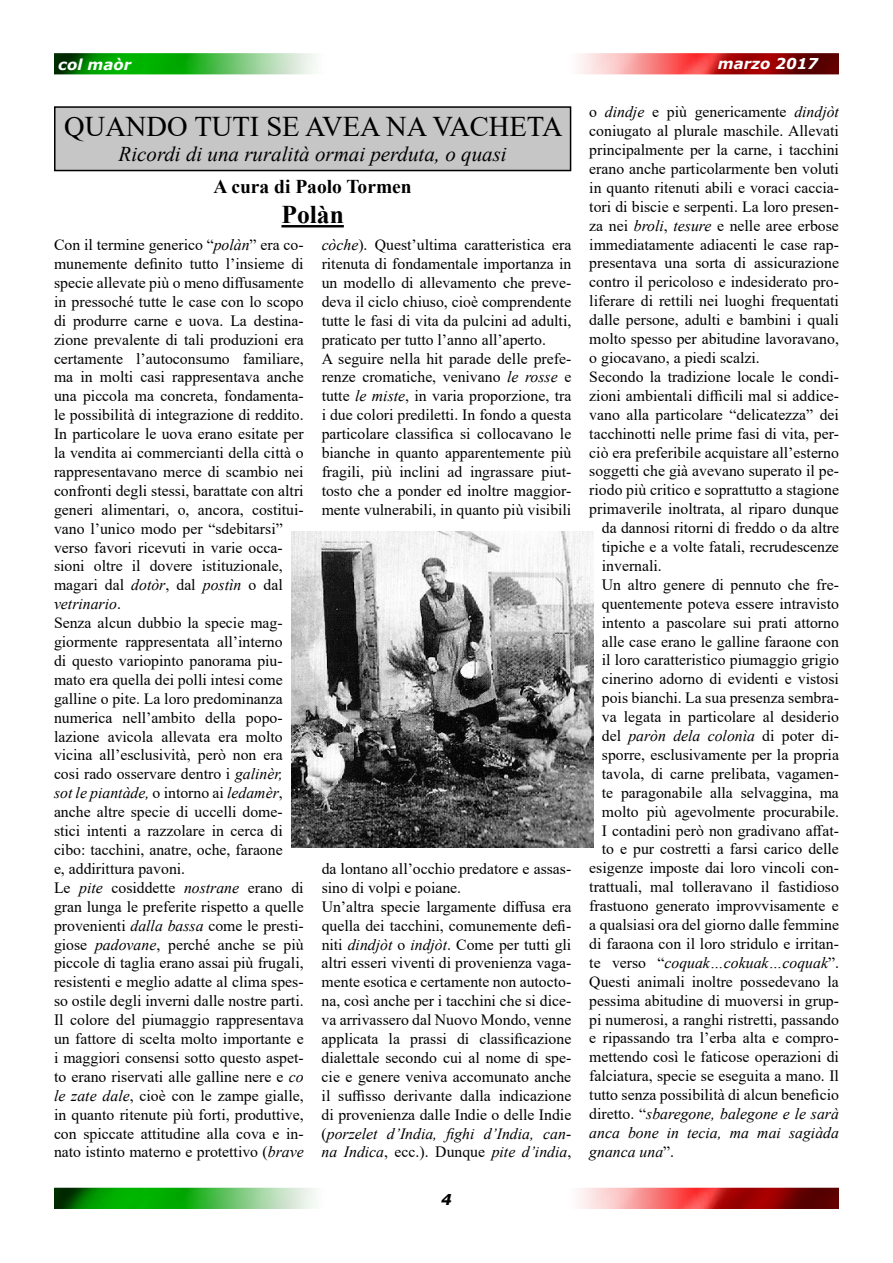
<style>
.page{position:relative;width:893px;height:1263px;background:#fff}
.page>*{position:absolute;margin:0;border:0;box-sizing:border-box;transform-origin:0 0}
.t1{font:28.5px "Times New Roman";color:#000}
.t2{font:700 25.5px "Times New Roman";color:#000}
.t3{font:italic 21px "Times New Roman";color:#000}
.t4{font:700 19.5px "Times New Roman";color:#000}
.t5{font:15.75px/18.9px "Times New Roman";color:#000}
.t6{font:italic 15.75px "Times New Roman";color:#000}
.t7{font:italic 700 15px "Verdana";color:#fff}
.t8{font:italic 700 15px "Verdana";color:#000}
.s1{font-style:italic}
.s2{font-style:normal}
</style>
<div class="page">
<img style="left:54px;top:1188px;width:785px;height:21px">
<img style="left:54px;top:53px;width:785px;height:21px">
<div style="left:55px;top:107px;width:516px;height:64px;background:#c6c6c6"></div>
<div style="left:54px;top:106px;width:517px;height:65px;border:2px solid #000"></div>
<img style="left:291px;top:531px;width:302px;height:316px">
<hr style="left:281px;top:225px;width:63px;height:2px;background:#000">
<p class="t7" style="left:58px;top:53px;width:75px">col maòr</p>
<p class="t7" style="left:718px;top:53px;width:102px">marzo 2017</p>
<h1 class="t1" style="left:64px;top:106px;width:500px">QUANDO TUTI SE AVEA NA VACHETA</h1>
<h3 class="t3" style="left:119px;top:140px;width:390px">Ricordi di una ruralità ormai perduta, o quasi</h3>
<p class="t4" style="left:214px;top:172px;width:200px">A cura di Paolo Tormen</p>
<h2 class="t2" style="left:281px;top:197px;width:64px">Polàn</h2>
<p class="t5" style="left:54px;top:235px;width:251px">Con il termine generico “<span class="s1">polàn</span>” era co&shy;munemente definito tutto l’insieme di specie allevate più o meno diffusamente in pressoché tutte le case con lo scopo di produrre carne e uova. La destina&shy;zione prevalente di tali produzioni era certamente l’autoconsumo familiare, ma in molti casi rappresentava anche una piccola ma concreta, fondamenta&shy;le possibilità di integrazione di reddito.<br>In particolare le uova erano esitate per la vendita ai commercianti della città o rappresentavano merce di scambio nei confronti degli stessi, barattate con altri generi alimentari, o, ancora, costitui&shy;vano l’unico modo per “sdebitarsi” verso favori ricevuti in varie occa&shy;sioni oltre il dovere istituzionale, magari dal <span class="s1">dotòr</span>, dal <span class="s1">postìn</span> o dal <span class="s1">vetrinario</span>.<br>Senza alcun dubbio la specie mag&shy;giormente rappresentata all’interno<br>di questo variopinto panorama piu&shy;mato era quella dei polli intesi come galline o pite. La loro predominanza numerica nell’ambito della popo&shy;lazione avicola allevata era molto vicina all’esclusività, però non era cosi rado osservare dentro i <span class="s1">galinèr, sot le piantàde,</span> o intorno ai <span class="s1">ledamèr</span>, anche altre specie di uccelli dome&shy;stici intenti a razzolare in cerca di cibo: tacchini, anatre, oche, faraone<br>e, addirittura pavoni.<br>Le <span class="s1">pite</span> cosiddette <span class="s1">nostrane</span> erano di gran lunga le preferite rispetto a quelle provenienti <span class="s1">dalla bassa</span> come le presti&shy;giose <span class="s1">padovane</span>, perché anche se più piccole di taglia erano assai più frugali, resistenti e meglio adatte al clima spes&shy;so ostile degli inverni dalle nostre parti.<br>Il colore del piumaggio rappresentava un fattore di scelta molto importante e i maggiori consensi sotto questo aspet&shy;to erano riservati alle galline nere e <span class="s1">co le zate dale</span>, cioè con le zampe gialle, in quanto ritenute più forti, produttive, con spiccate attitudine alla cova e in&shy;nato istinto materno e protettivo (<span class="s1">brave</span></p>
<p class="t5" style="left:322px;top:235px;width:251px"><span class="s1">còche</span>). Quest’ultima caratteristica era ritenuta di fondamentale importanza in un modello di allevamento che preve&shy;deva il ciclo chiuso, cioè comprendente tutte le fasi di vita da pulcini ad adulti, praticato per tutto l’anno all’aperto.<br>A seguire nella hit parade delle prefe&shy;renze cromatiche, venivano <span class="s1">le rosse</span> e tutte <span class="s1">le miste</span>, in varia proporzione, tra i due colori prediletti. In fondo a questa particolare classifica si collocavano le bianche in quanto apparentemente più fragili, più inclini ad ingrassare piut&shy;tosto che a ponder ed inoltre maggior&shy;mente vulnerabili, in quanto più visibili</p>
<p class="t5" style="left:322px;top:859px;width:251px">da lontano all’occhio predatore e assas&shy;sino di volpi e poiane.<br>Un’altra specie largamente diffusa era quella dei tacchini, comunemente defi&shy;niti <span class="s1">dindjòt</span> o <span class="s1">indjòt</span>. Come per tutti gli altri esseri viventi di provenienza vaga&shy;mente esotica e certamente non autocto&shy;na, così anche per i tacchini che si dice&shy;va arrivassero dal Nuovo Mondo, venne applicata la prassi di classificazione dialettale secondo cui al nome di spe&shy;cie e genere veniva accomunato anche il suffisso derivante dalla indicazione di provenienza dalle Indie o delle Indie (<span class="s1">porzelet d’India, fighi d’India, can&shy;na Indica</span>, ecc.). Dunque <span class="s1">pite d’india</span>,</p>
<p class="t8" style="left:441px;top:1188px;width:12px">4</p>
<p class="t5" style="left:589px;top:102px;width:251px">o <span class="s1">dindje</span> e più genericamente <span class="s1">dindjòt</span></p>
<p class="t5" style="left:589px;top:121px;width:251px">coniugato al plurale maschile. Allevati</p>
<p class="t5" style="left:589px;top:140px;width:251px">principalmente per la carne, i tacchini</p>
<p class="t5" style="left:589px;top:159px;width:251px">erano anche particolarmente ben voluti</p>
<p class="t5" style="left:589px;top:178px;width:251px">in quanto ritenuti abili e voraci caccia-</p>
<p class="t5" style="left:589px;top:197px;width:251px">tori di biscie e serpenti. La loro presen-</p>
<p class="t5" style="left:589px;top:215px;width:251px">za nei <span class="s1">broli</span>, <span class="s1">tesure</span> e nelle aree erbose</p>
<p class="t5" style="left:589px;top:234px;width:251px">immediatamente adiacenti le case rap-</p>
<p class="t5" style="left:589px;top:253px;width:251px">presentava una sorta di assicurazione</p>
<p class="t5" style="left:589px;top:272px;width:251px">contro il pericoloso e indesiderato pro-</p>
<p class="t5" style="left:589px;top:291px;width:251px">liferare di rettili nei luoghi frequentati</p>
<p class="t5" style="left:589px;top:310px;width:251px">dalle persone, adulti e bambini i quali</p>
<p class="t5" style="left:589px;top:329px;width:251px">molto spesso per abitudine lavoravano,</p>
<p class="t5" style="left:589px;top:348px;width:172px">o giocavano, a piedi scalzi.</p>
<p class="t5" style="left:589px;top:367px;width:251px">Secondo la tradizione locale le condi-</p>
<p class="t5" style="left:589px;top:386px;width:251px">zioni ambientali difficili mal si addice-</p>
<p class="t5" style="left:589px;top:404px;width:251px">vano alla particolare “delicatezza” dei</p>
<p class="t5" style="left:589px;top:423px;width:251px">tacchinotti nelle prime fasi di vita, per-</p>
<p class="t5" style="left:589px;top:442px;width:251px">ciò era preferibile acquistare all’esterno</p>
<p class="t5" style="left:589px;top:461px;width:251px">soggetti che già avevano superato il pe-</p>
<p class="t5" style="left:589px;top:480px;width:251px">riodo più critico e soprattutto a stagione</p>
<p class="t5" style="left:589px;top:499px;width:251px">primaverile inoltrata, al riparo dunque</p>
<p class="t5" style="left:602px;top:518px;width:239px">da dannosi ritorni di freddo o da altre</p>
<p class="t5" style="left:602px;top:537px;width:239px">tipiche e a volte fatali, recrudescenze</p>
<p class="t5" style="left:602px;top:556px;width:61px">invernali.</p>
<p class="t5" style="left:602px;top:575px;width:239px">Un altro genere di pennuto che fre-</p>
<p class="t5" style="left:602px;top:593px;width:239px">quentemente poteva essere intravisto</p>
<p class="t5" style="left:602px;top:612px;width:239px">intento a pascolare sui prati attorno</p>
<p class="t5" style="left:602px;top:631px;width:239px">alle case erano le galline faraone con</p>
<p class="t5" style="left:602px;top:650px;width:239px">il loro caratteristico piumaggio grigio</p>
<p class="t5" style="left:602px;top:669px;width:239px">cinerino adorno di evidenti e vistosi</p>
<p class="t5" style="left:602px;top:688px;width:239px">pois bianchi. La sua presenza sembra-</p>
<p class="t5" style="left:602px;top:707px;width:239px">va legata in particolare al desiderio</p>
<p class="t6" style="left:602px;top:725px;width:239px"><span class="s2">del</span> paròn dela colonìa <span class="s2">di poter di-</span></p>
<p class="t5" style="left:602px;top:745px;width:239px">sporre, esclusivamente per la propria</p>
<p class="t5" style="left:602px;top:764px;width:239px">tavola, di carne prelibata, vagamen-</p>
<p class="t5" style="left:602px;top:782px;width:239px">te paragonabile alla selvaggina, ma</p>
<p class="t5" style="left:602px;top:801px;width:239px">molto più agevolmente procurabile.</p>
<p class="t5" style="left:602px;top:820px;width:239px">I contadini però non gradivano affat-</p>
<p class="t5" style="left:602px;top:839px;width:239px">to e pur costretti a farsi carico delle</p>
<p class="t5" style="left:589px;top:858px;width:251px">esigenze imposte dai loro vincoli con-</p>
<p class="t5" style="left:589px;top:877px;width:251px">trattuali, mal tolleravano il fastidioso</p>
<p class="t5" style="left:589px;top:896px;width:251px">frastuono generato improvvisamente e</p>
<p class="t5" style="left:589px;top:915px;width:251px">a qualsiasi ora del giorno dalle femmine</p>
<p class="t5" style="left:589px;top:934px;width:251px">di faraona con il loro stridulo e irritan-</p>
<p class="t6" style="left:589px;top:952px;width:251px"><span class="s2">te verso “</span>coquak…cokuak…coquak<span class="s2">”.</span></p>
<p class="t5" style="left:589px;top:971px;width:251px">Questi animali inoltre possedevano la</p>
<p class="t5" style="left:589px;top:990px;width:251px">pessima abitudine di muoversi in grup-</p>
<p class="t5" style="left:589px;top:1009px;width:251px">pi numerosi, a ranghi ristretti, passando</p>
<p class="t5" style="left:589px;top:1028px;width:251px">e ripassando tra l’erba alta e compro-</p>
<p class="t5" style="left:589px;top:1047px;width:251px">mettendo così le faticose operazioni di</p>
<p class="t5" style="left:589px;top:1066px;width:251px">falciatura, specie se eseguita a mano. Il</p>
<p class="t5" style="left:589px;top:1085px;width:251px">tutto senza possibilità di alcun beneficio</p>
<p class="t6" style="left:589px;top:1103px;width:251px"><span class="s2">diretto. “</span>sbaregone, balegone e le sarà</p>
<p class="t6" style="left:589px;top:1122px;width:251px">anca bone in tecia, ma mai sagiàda</p>
<p class="t6" style="left:589px;top:1141px;width:86px">gnanca una<span class="s2">”.</span></p>
</div>
